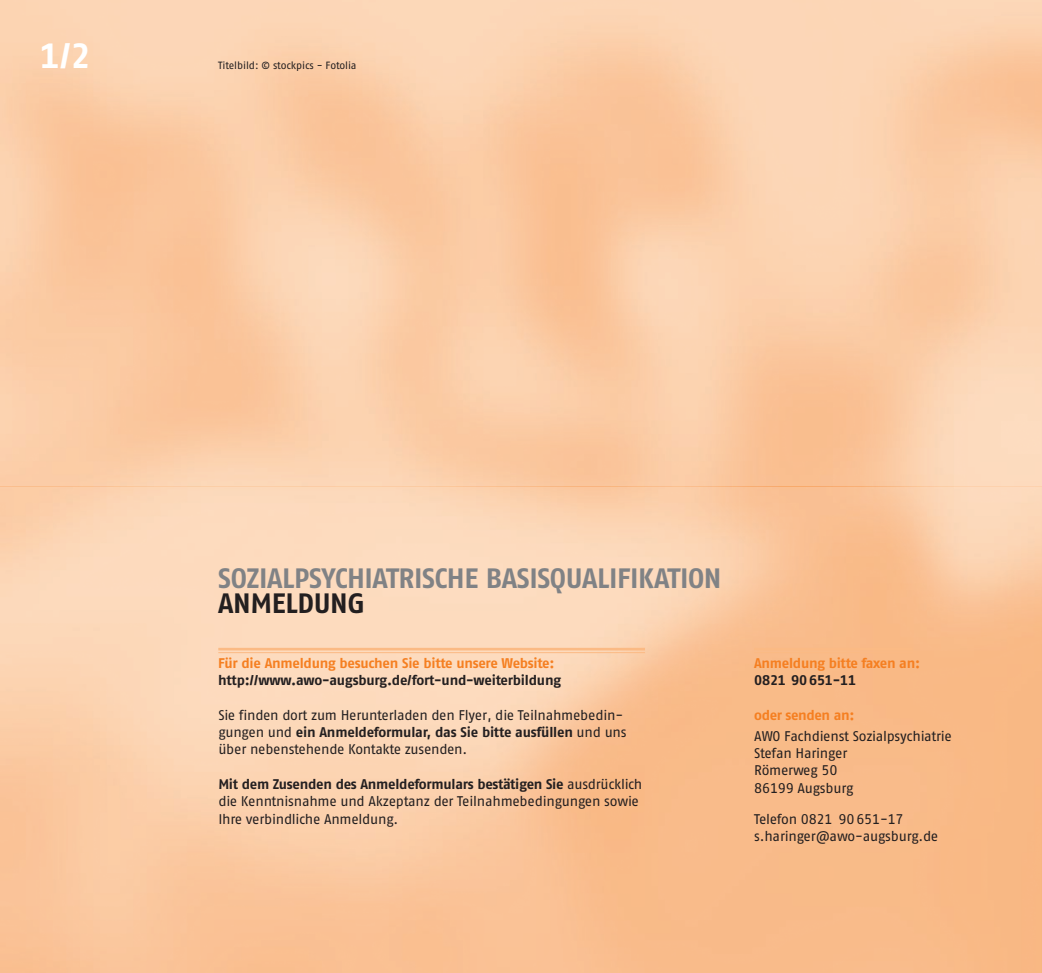
<style>
.page{position:relative;width:1042px;height:973px;background:#fff}
.page>*{position:absolute;margin:0;border:0;box-sizing:border-box;transform-origin:0 0}
.t1{font:700 35px "AWO Fago Office";color:#fff}
.t2{font:700 28px "AWO Fago Office";letter-spacing:-.015em;color:#808285}
.t3{font:700 28px "AWO Fago Office";letter-spacing:-.015em;color:#231f20}
.t4{font:14px/17.3px "AWO Fago Office";letter-spacing:-.015em;color:#231f20}
.t5{font:700 14px "AWO Fago Office";letter-spacing:-.025em;color:#f57f21}
.t6{font:700 14px "AWO Fago Office";letter-spacing:-.015em;color:#231f20}
.t7{font:10.5px "AWO Fago Office";letter-spacing:-.01em;color:#231f20}
.s1{font-weight:700}
</style>
<div class="page">
<hr style="left:218px;top:652px;width:427px;height:1px;background:#fbba84">
<hr style="left:218px;top:647px;width:427px;height:3px;background:#fbba84">
<hr style="left:754px;top:652px;width:159px;height:1px;background:#fbba84">
<hr style="left:754px;top:647px;width:159px;height:3px;background:#fbba84">
<h1 class="t1" style="left:40px;top:35px;width:53px">1/2</h1>
<p class="t7" style="left:218px;top:60px;width:140px">Titelbild: © stockpics - Fotolia</p>
<h2 class="t2" style="left:218px;top:562px;width:505px">SOZIALPSYCHIATRISCHE BASISQUALIFIKATION</h2>
<h2 class="t3" style="left:218px;top:586px;width:148px">ANMELDUNG</h2>
<p class="t5" style="left:218px;top:654px;width:338px">Für die Anmeldung besuchen Sie bitte unsere Website:</p>
<p class="t6" style="left:218px;top:671px;width:344px">http://www.awo-augsburg.de/fort-und-weiterbildung</p>
<p class="t4" style="left:218px;top:705px;width:410px">Sie finden dort zum Herunterladen den Flyer, die Teilnahmebedin&shy;gungen und <span class="s1">ein Anmeldeformular, das Sie bitte ausfüllen</span> und uns über nebenstehende Kontakte zusenden.</p>
<p class="t4" style="left:218px;top:775px;width:425px"><span class="s1">Mit dem Zusenden des Anmeldeformulars bestätigen Sie</span> ausdrücklich die Kenntnisnahme und Akzeptanz der Teilnahmebedingungen sowie<br>Ihre verbindliche Anmeldung.</p>
<p class="t5" style="left:754px;top:654px;width:167px">Anmeldung bitte faxen an:</p>
<p class="t6" style="left:754px;top:671px;width:104px">0821 90651-11</p>
<p class="t5" style="left:754px;top:706px;width:102px">oder senden an:</p>
<p class="t4" style="left:754px;top:726px;width:199px">AWO Fachdienst Sozialpsychiatrie<br>Stefan Haringer<br>Römerweg 50<br>86199 Augsburg</p>
<p class="t4" style="left:754px;top:810px;width:185px">Telefon 0821 90651-17 s.haringer@awo-augsburg.de</p>
</div>
